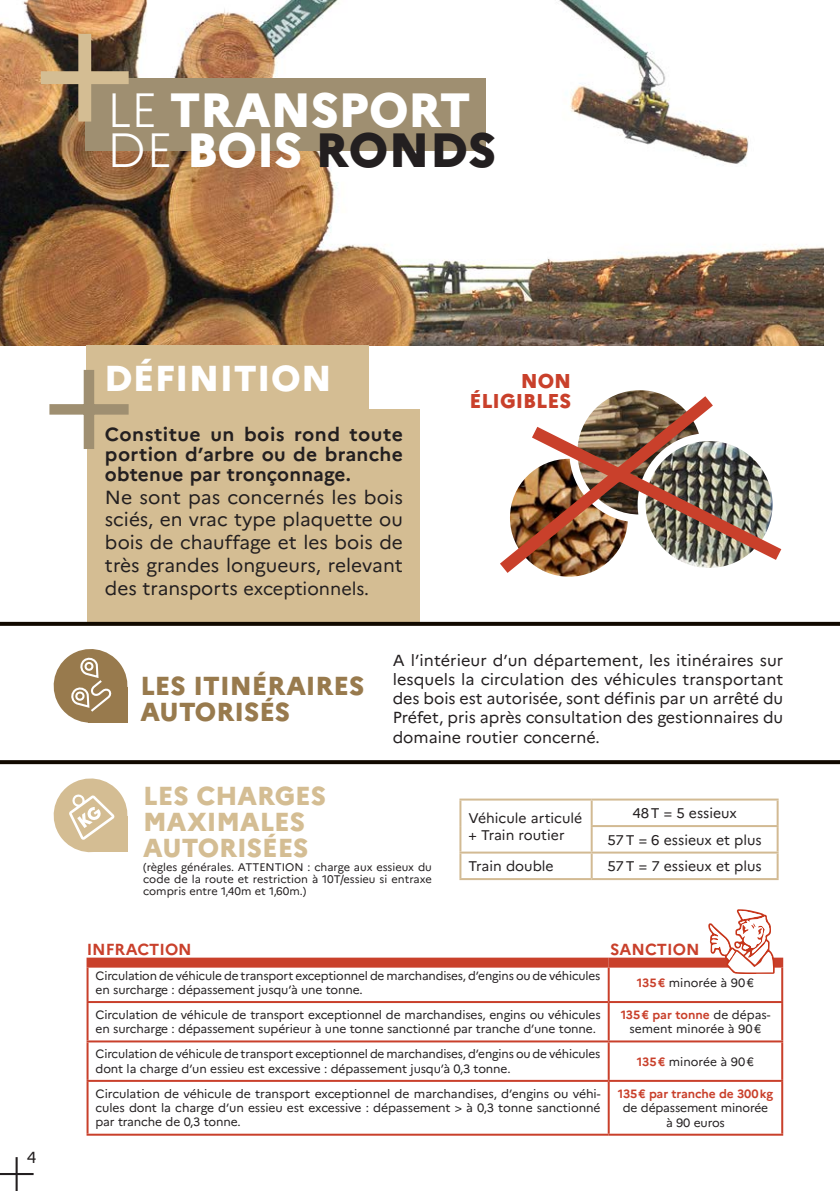
<style>
.page{position:relative;width:840px;height:1191px;background:#fff}
.page>*{position:absolute;margin:0;border:0;box-sizing:border-box;transform-origin:0 0}
.t1{font:800 48px "Marianne";letter-spacing:-.01em;color:#fff}
.t2{font:800 48px "Marianne";letter-spacing:.005em;color:#231f20}
.t3{font:800 36px "Marianne";letter-spacing:.01em;color:#fff}
.t4{font:800 26px "Marianne";color:#d4bd93}
.t5{font:800 26px "Marianne";color:#987a4d}
.t6{font:800 20px "Marianne";color:#c9402b}
.t7{font:19px/22.8px "Marianne";color:#231f20;text-align:justify}
.t8{font:700 19px/20px "Marianne";letter-spacing:.01em;color:#231f20;text-align:justify}
.t9{font:18px "Marianne";color:#231f20}
.t10{font:16px/19.2px "Marianne";color:#231f20;text-align:justify}
.t11{font:700 16px "Marianne";color:#c9402b}
.t12{font:14px "Marianne";color:#231f20}
.t13{font:12px/14px "Marianne";letter-spacing:-.01em;color:#231f20}
.t14{font:11px/12px "Marianne";color:#231f20;text-align:justify}
.s1{font-weight:300}
.s2{font-weight:300;color:#fff}
.s3{color:#fff}
.s4{font-size:19px}
.s5{font-weight:700;color:#c9402b}
</style>
<div class="page">
<svg style="left:0;top:1157px;width:34px;height:34px"></svg>
<img style="left:0;top:0;width:823px;height:345px">
<div style="left:85px;top:78px;width:400px;height:73px;background:#9f8f71"></div>
<div style="left:88px;top:409px;width:332px;height:215px;background:#d4bd93"></div>
<hr style="left:459px;top:798px;width:132px;height:2px;background:#d2ba93">
<hr style="left:459px;top:800px;width:2px;height:26px;background:#d2ba93">
<hr style="left:459px;top:826px;width:2px;height:25px;background:#d2ba93">
<hr style="left:591px;top:798px;width:187px;height:2px;background:#d2ba93">
<hr style="left:590px;top:800px;width:2px;height:25px;background:#d2ba93">
<hr style="left:776px;top:800px;width:2px;height:25px;background:#d2ba93">
<hr style="left:590px;top:825px;width:188px;height:2px;background:#d2ba93">
<hr style="left:590px;top:827px;width:2px;height:24px;background:#d2ba93">
<hr style="left:776px;top:827px;width:2px;height:24px;background:#d2ba93">
<hr style="left:459px;top:851px;width:132px;height:2px;background:#d2ba93">
<hr style="left:459px;top:853px;width:2px;height:25px;background:#d2ba93">
<hr style="left:591px;top:851px;width:187px;height:2px;background:#d2ba93">
<hr style="left:590px;top:853px;width:2px;height:25px;background:#d2ba93">
<hr style="left:776px;top:853px;width:2px;height:25px;background:#d2ba93">
<hr style="left:459px;top:878px;width:132px;height:2px;background:#d2ba93">
<hr style="left:591px;top:878px;width:187px;height:2px;background:#d2ba93">
<hr style="left:86px;top:967px;width:2px;height:34px;background:#c9402b">
<hr style="left:607px;top:967px;width:2px;height:34px;background:#c9402b">
<hr style="left:780px;top:967px;width:2px;height:34px;background:#c9402b">
<hr style="left:86px;top:1001px;width:522px;height:2px;background:#c9402b">
<hr style="left:86px;top:1003px;width:2px;height:37px;background:#c9402b">
<hr style="left:608px;top:1001px;width:174px;height:2px;background:#c9402b">
<hr style="left:607px;top:1003px;width:2px;height:37px;background:#c9402b">
<hr style="left:780px;top:1003px;width:2px;height:37px;background:#c9402b">
<hr style="left:86px;top:1040px;width:522px;height:2px;background:#c9402b">
<hr style="left:86px;top:1042px;width:2px;height:37px;background:#c9402b">
<hr style="left:608px;top:1040px;width:174px;height:2px;background:#c9402b">
<hr style="left:607px;top:1042px;width:2px;height:37px;background:#c9402b">
<hr style="left:780px;top:1042px;width:2px;height:37px;background:#c9402b">
<hr style="left:86px;top:1079px;width:522px;height:2px;background:#c9402b">
<hr style="left:86px;top:1081px;width:2px;height:52px;background:#c9402b">
<hr style="left:608px;top:1079px;width:174px;height:2px;background:#c9402b">
<hr style="left:607px;top:1081px;width:2px;height:52px;background:#c9402b">
<hr style="left:780px;top:1081px;width:2px;height:52px;background:#c9402b">
<hr style="left:86px;top:1133px;width:522px;height:2px;background:#c9402b">
<hr style="left:608px;top:1133px;width:174px;height:2px;background:#c9402b">
<div style="left:86px;top:957px;width:522px;height:10px;background:#c9402b"></div>
<div style="left:608px;top:957px;width:174px;height:10px;background:#c9402b"></div>
<svg style="left:707px;top:909px;width:67px;height:65px"></svg>
<svg style="left:53px;top:778px;width:75px;height:75px"></svg>
<svg style="left:53px;top:649px;width:75px;height:74px"></svg>
<svg style="left:41px;top:34px;width:88px;height:88px"></svg>
<div style="left:87px;top:345px;width:282px;height:69px;background:#d4bd93"></div>
<svg style="left:49px;top:367px;width:80px;height:85px"></svg>
<svg style="left:0;top:760px;width:839px;height:4px;background:#191209"></svg>
<svg style="left:0;top:622px;width:839px;height:4px;background:#191109"></svg>
<img style="left:725px;top:443px;width:57px;height:123px">
<img style="left:500px;top:390px;width:225px;height:187px">
<p class="t1" style="left:107px;top:81px;width:364px"><span class="s1">LE</span> TRANSPORT</p>
<p class="t2" style="left:107px;top:121px;width:390px"><span class="s2">DE</span> <span class="s3">BOIS</span> RONDS</p>
<h3 class="t10" style="left:27px;top:1147px;width:11px">4</h3>
<p class="t3" style="left:104px;top:356px;width:229px">DÉFINITION</p>
<p class="t8" style="left:105px;top:424px;width:299px">Constitue un bois rond toute portion d’arbre ou de branche obtenue par tronçonnage.</p>
<p class="t7" style="left:105px;top:485px;width:299px">Ne sont pas concernés les bois sciés, en vrac type plaquette ou bois de chauffage et les bois de très grandes longueurs, relevant</p>
<p class="t9" style="left:105px;top:577px;width:265px"><span class="s4">des transports</span> exceptionnels.</p>
<p class="t6" style="left:520px;top:369px;width:52px">NON</p>
<p class="t6" style="left:469px;top:389px;width:103px">ÉLIGIBLES</p>
<p class="t5" style="left:140px;top:670px;width:225px">LES ITINÉRAIRES</p>
<p class="t5" style="left:140px;top:696px;width:151px">AUTORISÉS</p>
<p class="t10" style="left:392px;top:650px;width:392px">A l’intérieur d’un département, les itinéraires sur lesquels la circulation des véhicules transportant des bois est autorisée, sont définis par un arrêté du Préfet, pris après consultation des gestionnaires du domaine routier concerné.</p>
<p class="t4" style="left:143px;top:780px;width:184px">LES CHARGES</p>
<p class="t4" style="left:143px;top:806px;width:163px">MAXIMALES</p>
<p class="t4" style="left:143px;top:832px;width:167px">AUTORISÉES</p>
<p class="t14" style="left:143px;top:861px;width:290px">(règles générales. ATTENTION : charge aux essieux du code de la route et restriction à 10T/essieu si entraxe compris entre 1,40m et 1,60m.)</p>
<p class="t12" style="left:468px;top:809px;width:115px">Véhicule articulé</p>
<p class="t12" style="left:468px;top:826px;width:98px">+ Train routier</p>
<p class="t12" style="left:632px;top:804px;width:106px">48T = 5 essieux</p>
<p class="t12" style="left:607px;top:831px;width:156px">57T = 6 essieux et plus</p>
<p class="t12" style="left:468px;top:857px;width:87px">Train double</p>
<p class="t12" style="left:607px;top:857px;width:156px">57T = 7 essieux et plus</p>
<p class="t11" style="left:87px;top:939px;width:106px">INFRACTION</p>
<p class="t11" style="left:610px;top:939px;width:91px">SANCTION</p>
<p class="t13" style="left:95px;top:968px;width:506px">Circulation de véhicule de transport exceptionnel de marchandises, d’engins ou de véhicules en surcharge : dépassement jusqu’à une tonne.</p>
<p class="t13" style="left:636px;top:975px;width:118px"><span class="s5">135€</span> minorée à 90€</p>
<p class="t13" style="left:95px;top:1008px;width:506px">Circulation de véhicule de transport exceptionnel de marchandises, engins ou véhicules en surcharge : dépassement supérieur à une tonne sanctionné par tranche d’une tonne.</p>
<p class="t13" style="left:620px;top:1007px;width:151px;text-align:center"><span class="s5">135€ par tonne</span> de dépas&shy;sement minorée à 90€</p>
<p class="t13" style="left:95px;top:1047px;width:506px">Circulation de véhicule de transport exceptionnel de marchandises, d’engins ou de véhicules dont la charge d’un essieu est excessive : dépassement jusqu’à 0,3 tonne.</p>
<p class="t13" style="left:636px;top:1054px;width:118px"><span class="s5">135€</span> minorée à 90€</p>
<p class="t13" style="left:95px;top:1087px;width:506px;text-align:justify">Circulation de véhicule de transport exceptionnel de marchandises, d’engins ou véhi&shy;cules dont la charge d’un essieu est excessive : dépassement &gt; à 0,3 tonne sanctionné par tranche de 0,3 tonne.</p>
<p class="t13" style="left:617px;top:1086px;width:157px;text-align:center"><span class="s5">135€ par tranche de 300kg </span>de dépassement minorée<br>à 90 euros</p>
</div>
